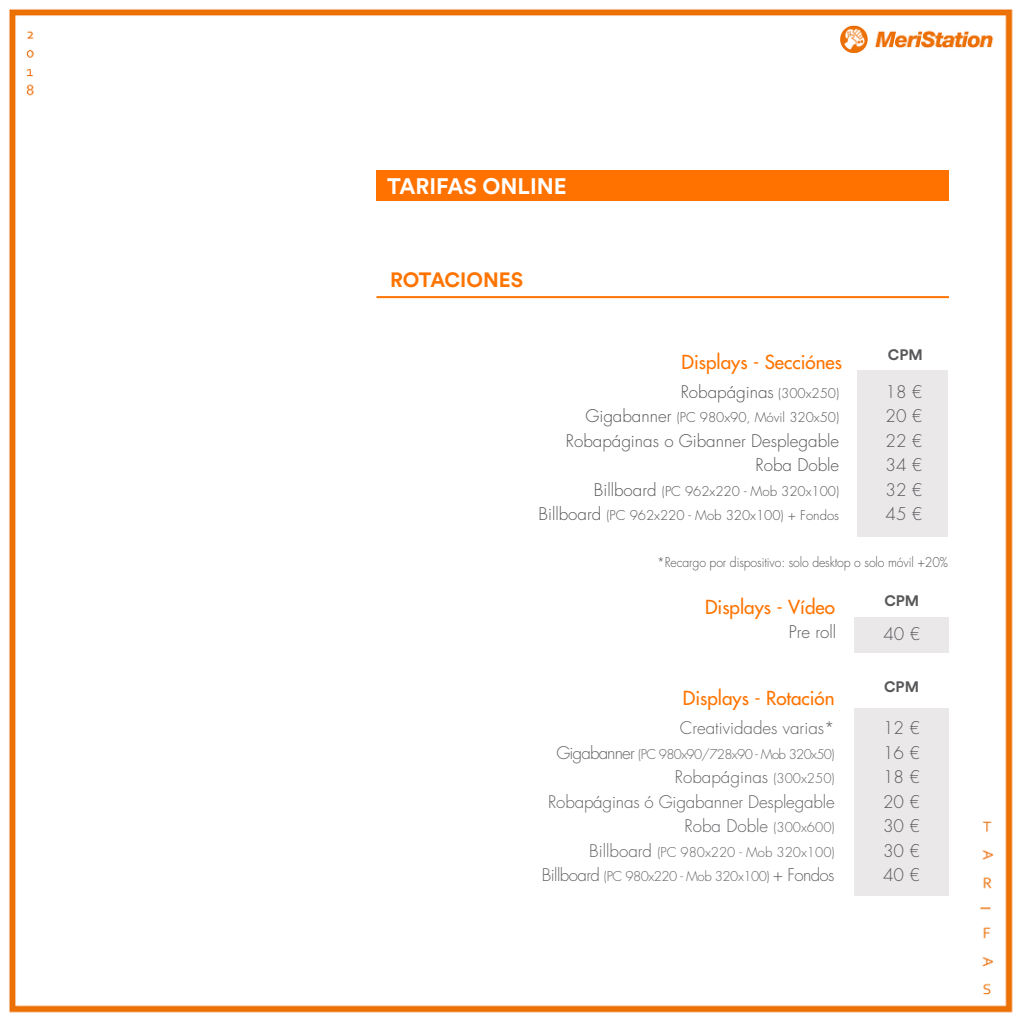
<style>
.page{position:relative;width:1021px;height:1021px;background:#fff}
.page>*{position:absolute;margin:0;border:0;box-sizing:border-box;transform-origin:0 0}
.t1{font:700 22.2px "Circular Std";color:#fff}
.t2{font:700 20.6px "Circular Std";color:#ff7400}
.t3{font:500 18.8px "Futura Std";color:#ff7400}
.t4{font:300 17px/24.4px "Futura Std";color:#58585b;text-align:justify}
.t5{font:300 17px/24.4px "Futura Std";color:#636466;text-align:right}
.t6{font:700 15px "Circular Std";color:#58585b}
.t7{font:300 13.2px/24.4px "Futura Std";letter-spacing:-.035em;color:#636466;text-align:right}
.t8{font:300 13.2px/24.4px "Futura Std";color:#58585b;text-align:right}
.t9{font:300 13.2px "Futura Std";color:#58585b;scale:.93 1}
.s1{font-size:13.2px}
.s2{font-size:17px}
</style>
<div class="page">
<img style="left:9px;top:9px;width:1004px;height:1004px">
<div style="left:376px;top:170px;width:572px;height:30px;background:#ff7200"></div>
<div style="left:854px;top:617px;width:95px;height:36px;background:#eae8e9"></div>
<div style="left:854px;top:708px;width:95px;height:188px;background:#eae8e9"></div>
<div style="left:857px;top:370px;width:91px;height:166px;background:#eae8e9"></div>
<hr style="left:376px;top:296px;width:572px;height:2px;background:#ff7400">
<h1 class="t1" style="left:387px;top:172px;width:181px">TARIFAS ONLINE</h1>
<p class="t2" style="left:390px;top:266px;width:135px">ROTACIONES</p>
<p class="t3" style="left:681px;top:350px;width:162px">Displays - Secciónes</p>
<p class="t4" style="left:680px;top:380px;width:160px">Robapáginas <span class="s1">(300x250)</span></p>
<p class="t8" style="left:585px;top:405px;width:255px"><span class="s2">Gigabanner</span> (PC 980x90, Móvil 320x50)</p>
<p class="t4" style="left:566px;top:428px;width:275px;text-align:right">Robapáginas o Gibanner Desplegable<br>Roba Doble</p>
<p class="t8" style="left:538px;top:479px;width:302px"><span class="s2">Billboard</span> (PC 962x220 - Mob 320x100)<br><span class="s2">Billboard</span> (PC 962x220 - Mob 320x100) + Fondos</p>
<p class="t6" style="left:887px;top:345px;width:36px">CPM</p>
<p class="t4" style="left:885px;top:380px;width:38px">18 € 20 € 22 € 34 € 32 € 45 €</p>
<p class="t9" style="left:657px;top:554px;width:314px">*Recargo por dispositivo: solo desktop o solo móvil +20%</p>
<p class="t3" style="left:705px;top:595px;width:131px">Displays - Vídeo</p>
<p class="t6" style="left:884px;top:590px;width:36px">CPM</p>
<p class="t4" style="left:788px;top:620px;width:49px">Pre roll</p>
<p class="t4" style="left:883px;top:622px;width:38px">40 €</p>
<p class="t3" style="left:683px;top:686px;width:153px">Displays - Rotación</p>
<p class="t6" style="left:884px;top:676px;width:36px">CPM</p>
<p class="t5" style="left:680px;top:716px;width:156px">Creatividades varias*</p>
<p class="t7" style="left:556px;top:742px;width:280px"><span class="s2">Gigabanner</span> (PC 980x90/728x90 - Mob 320x50)</p>
<p class="t5" style="left:548px;top:765px;width:288px">Robapáginas <span class="s1">(300x250)<br></span>Robapáginas ó Gigabanner Desplegable<br>Roba Doble <span class="s1">(300x600)</span></p>
<p class="t7" style="left:542px;top:840px;width:294px"><span class="s2">Billboard</span> (PC 980x220 - Mob 320x100)<br><span class="s2">Billboard</span> (PC 980x220 - Mob 320x100) <span class="s2">+ Fondos</span></p>
<p class="t4" style="left:883px;top:716px;width:38px">12 € 16 € 18 € 20 € 30 € 30 € 40 €</p>
</div>
